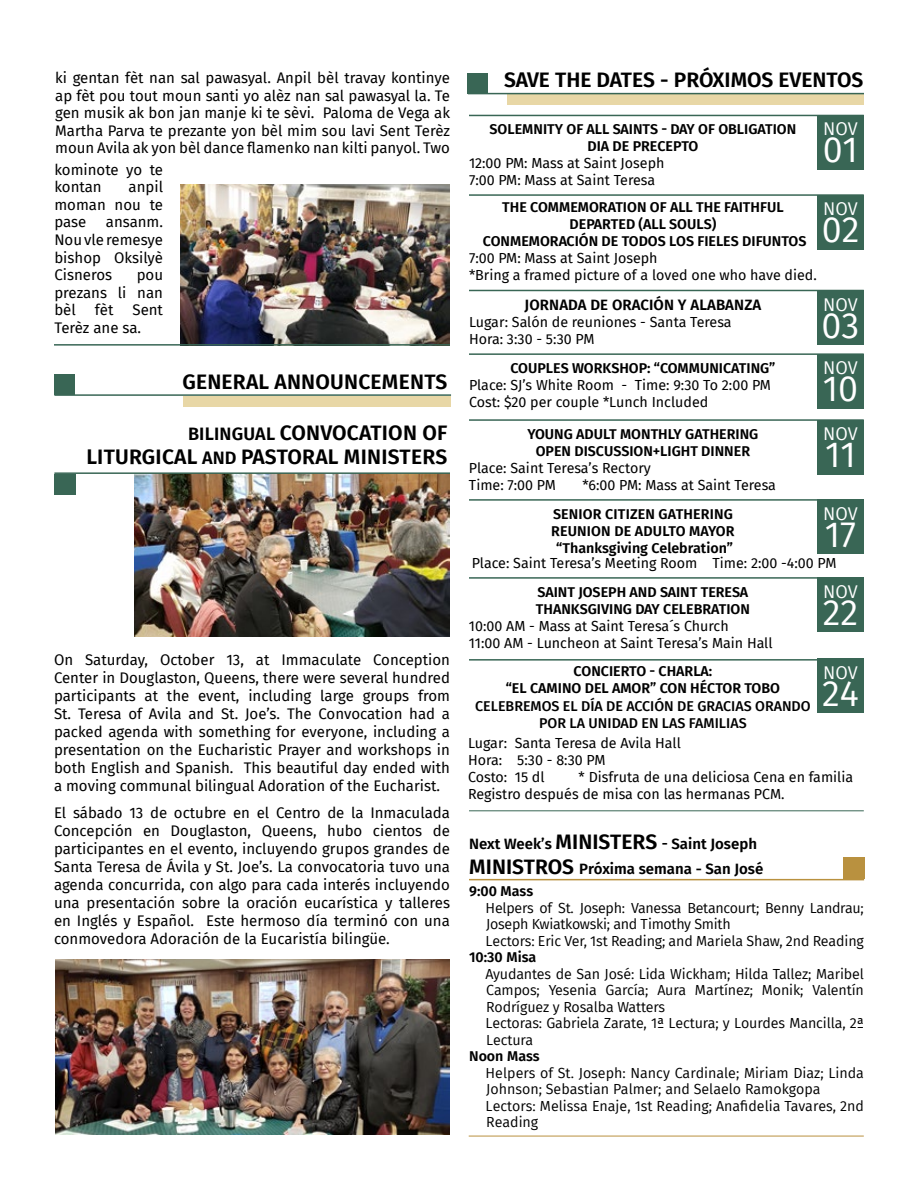
<style>
.page{position:relative;width:918px;height:1188px;background:#fff}
.page>*{position:absolute;margin:0;border:0;box-sizing:border-box;transform-origin:0 0}
.t1{font:36px "Fira Sans";color:#fff}
.t2{font:600 21px/24px "Fira Sans";letter-spacing:.01em;color:#000;text-align:right}
.t3{font:18px "Fira Sans";letter-spacing:-.005em;color:#fff}
.t4{font:15px/18px "Fira Sans";color:#000;text-align:justify}
.t5{font:600 15px/25.2px "Fira Sans";color:#000}
.t6{font:14.25px/17.1px "Fira Sans";color:#000}
.t7{font:14.25px/16.5px "Fira Sans";letter-spacing:-.01em;color:#000}
.t8{font:600 14.25px/17.1px "Fira Sans";color:#000;text-align:center}
.t9{font:500 14.25px/17.1px "Fira Sans";color:#000;text-align:center}
.s1{font-size:18px}
.s2{font-size:21px}
</style>
<div class="page">
<img style="left:134px;top:474px;width:316px;height:162px">
<hr style="left:469px;top:879px;width:395px;height:1px;background:#b9913f">
<hr style="left:469px;top:1136px;width:395px;height:1px;background:#b9913f">
<div style="left:843px;top:857px;width:21px;height:22px;background:#b9913f"></div>
<div style="left:508px;top:94px;width:356px;height:11px;background:#e8d7a6"></div>
<hr style="left:468px;top:93px;width:396px;height:1px;background:#396655">
<div style="left:468px;top:73px;width:20px;height:20px;background:#396655"></div>
<div style="left:817px;top:354px;width:47px;height:54px;background:#396655"></div>
<div style="left:817px;top:500px;width:47px;height:54px;background:#396655"></div>
<div style="left:817px;top:420px;width:47px;height:54px;background:#396655"></div>
<div style="left:817px;top:578px;width:47px;height:54px;background:#396655"></div>
<div style="left:817px;top:290px;width:47px;height:55px;background:#396655"></div>
<div style="left:817px;top:115px;width:47px;height:55px;background:#396655"></div>
<div style="left:817px;top:195px;width:47px;height:54px;background:#396655"></div>
<hr style="left:469px;top:353px;width:395px;height:2px;background:#396655">
<hr style="left:469px;top:499px;width:395px;height:2px;background:#396655">
<hr style="left:469px;top:419px;width:395px;height:2px;background:#396655">
<hr style="left:469px;top:577px;width:395px;height:2px;background:#396655">
<hr style="left:469px;top:290px;width:395px;height:1px;background:#396655">
<hr style="left:469px;top:115px;width:395px;height:1px;background:#396655">
<hr style="left:469px;top:194px;width:395px;height:2px;background:#396655">
<hr style="left:469px;top:659px;width:395px;height:2px;background:#396655">
<hr style="left:469px;top:810px;width:395px;height:1px;background:#396655">
<div style="left:817px;top:662px;width:47px;height:51px;background:#396655"></div>
<img style="left:181px;top:184px;width:269px;height:160px">
<div style="left:183px;top:396px;width:267px;height:11px;background:#e8d7a6"></div>
<hr style="left:54px;top:394px;width:397px;height:2px;background:#396655">
<div style="left:55px;top:375px;width:20px;height:20px;background:#396655"></div>
<hr style="left:54px;top:472px;width:396px;height:2px;background:#396655">
<div style="left:54px;top:474px;width:22px;height:20px;background:#396655"></div>
<img style="left:55px;top:959px;width:395px;height:175px">
<hr style="left:54px;top:344px;width:396px;height:2px;background:#396655">
<p class="t4" style="left:55px;top:69px;width:396px;line-height:17.5px">ki gentan fèt nan sal pawasyal. Anpil bèl travay kontinye ap fèt pou tout moun santi yo alèz nan sal pawasyal la. Te gen musik ak bon jan manje ki te sèvi. Paloma de Vega ak Martha Parva te prezante yon bèl mim sou lavi Sent Terèz moun Avila ak yon bèl dance flamenko nan kilti panyol. Two</p>
<p class="t4" style="left:54px;top:160px;width:110px;line-height:17.5px">kominote yo te kontan</p>
<p class="t4" style="left:54px;top:178px;width:110px;line-height:17.5px;text-indent:74px">anpil moman nou te pase</p>
<p class="t4" style="left:54px;top:213px;width:110px;line-height:17.5px;text-indent:51px">ansanm.<br>Nou vle remesye bishop Oksilyè Cisneros</p>
<p class="t4" style="left:54px;top:266px;width:110px;line-height:17.5px;text-indent:82px">pou prezans li nan bèl</p>
<p class="t4" style="left:95px;top:301px;width:20px">fèt</p>
<p class="t4" style="left:54px;top:301px;width:110px;line-height:17.5px;text-indent:78px">Sent<br>Terèz ane sa.</p>
<h2 class="t2" style="left:182px;top:368px;width:266px">GENERAL ANNOUNCEMENTS</h2>
<h2 class="t2" style="left:86px;top:420px;width:362px"><span class="s1">BILINGUAL</span> CONVOCATION OF<br>LITURGICAL <span class="s1">AND</span> PASTORAL MINISTERS</h2>
<p class="t4" style="left:54px;top:650px;width:398px">On Saturday, October 13, at Immaculate Conception Center in Douglaston, Queens, there were several hundred participants at the event, including large groups from St. Teresa of Avila and St. Joe’s. The Convocation had a packed agenda with something for everyone, including a presentation on the Eucharistic Prayer and workshops in both English and Spanish. This beautiful day ended with a moving communal bilingual Adoration of the Eucharist.</p>
<p class="t4" style="left:54px;top:803px;width:398px">El sábado 13 de octubre en el Centro de la Inmaculada Concepción en Douglaston, Queens, hubo cientos de participantes en el evento, incluyendo grupos grandes de Santa Teresa de Ávila y St. Joe’s. La convocatoria tuvo una agenda concurrida, con algo para cada interés incluyendo una presentación sobre la oración eucarística y talleres en Inglés y Español. Este hermoso día terminó con una conmovedora Adoración de la Eucaristía bilingüe.</p>
<h2 class="t2" style="left:504px;top:67px;width:361px">SAVE THE DATES - PRÓXIMOS EVENTOS</h2>
<p class="t3" style="left:823px;top:116px;width:36px">NOV</p>
<h1 class="t1" style="left:823px;top:123px;width:37px">01</h1>
<p class="t3" style="left:823px;top:195px;width:36px">NOV</p>
<h1 class="t1" style="left:822px;top:203px;width:39px">02</h1>
<p class="t8" style="left:490px;top:120px;width:308px">SOLEMNITY OF ALL SAINTS - DAY OF OBLIGATION<br>DIA DE PRECEPTO</p>
<p class="t6" style="left:469px;top:154px;width:197px">12:00 PM: Mass at Saint Joseph<br>7:00 PM: Mass at Saint Teresa</p>
<p class="t8" style="left:483px;top:197px;width:325px">THE COMMEMORATION OF ALL THE FAITHFUL<br>DEPARTED (ALL SOULS)<br>CONMEMORACIÓN DE TODOS LOS FIELES DIFUNTOS</p>
<p class="t6" style="left:469px;top:249px;width:349px">7:00 PM: Mass at Saint Joseph<br>*Bring a framed picture of a loved one who have died.</p>
<p class="t5" style="left:524px;top:291px;width:238px">JORNADA DE ORACIÓN Y ALABANZA</p>
<p class="t6" style="left:469px;top:313px;width:264px">Lugar: Salón de reuniones - Santa Teresa<br>Hora: 3:30 - 5:30 PM</p>
<p class="t8" style="left:510px;top:358px;width:267px">COUPLES WORKSHOP: “COMMUNICATING”</p>
<p class="t6" style="left:469px;top:376px;width:304px">Place: SJ’s White Room - Time: 9:30 To 2:00 PM<br>Cost: $20 per couple *Lunch Included</p>
<p class="t8" style="left:528px;top:424px;width:232px">YOUNG ADULT MONTHLY GATHERING<br>OPEN DISCUSSION+LIGHT DINNER</p>
<p class="t6" style="left:469px;top:459px;width:183px">Place: Saint Teresa’s Rectory<br>Time: 7:00 PM</p>
<p class="t6" style="left:582px;top:476px;width:195px">*6:00 PM: Mass at Saint Teresa</p>
<p class="t3" style="left:823px;top:291px;width:36px">NOV</p>
<h1 class="t1" style="left:822px;top:298px;width:39px">03</h1>
<p class="t3" style="left:823px;top:355px;width:36px">NOV</p>
<h1 class="t1" style="left:823px;top:362px;width:37px">10</h1>
<p class="t3" style="left:823px;top:420px;width:36px">NOV</p>
<h1 class="t1" style="left:825px;top:428px;width:32px">11</h1>
<p class="t3" style="left:823px;top:500px;width:36px">NOV</p>
<h1 class="t1" style="left:825px;top:508px;width:33px">17</h1>
<p class="t8" style="left:551px;top:504px;width:185px">SENIOR CITIZEN GATHERING<br>REUNION DE ADULTO MAYOR “Thanksgiving Celebration”</p>
<p class="t6" style="left:472px;top:554px;width:366px">Place: Saint Teresa’s Meeting Room Time: 2:00 -4:00 PM</p>
<p class="t8" style="left:536px;top:582px;width:216px;text-align:left">SAINT JOSEPH AND SAINT TERESA<br>THANKSGIVING DAY CELEBRATION</p>
<p class="t6" style="left:469px;top:617px;width:305px">10:00 AM - Mass at Saint Teresa´s Church<br>11:00 AM - Luncheon at Saint Teresa’s Main Hall</p>
<p class="t8" style="left:506px;top:662px;width:276px">CONCIERTO - CHARLA:<br>“EL CAMINO DEL AMOR” CON HÉCTOR TOBO</p>
<p class="t9" style="left:475px;top:696px;width:337px">CELEBREMOS EL DÍA DE ACCIÓN DE GRACIAS ORANDO<br>POR LA UNIDAD EN LAS FAMILIAS</p>
<p class="t3" style="left:823px;top:578px;width:36px">NOV</p>
<h1 class="t1" style="left:823px;top:586px;width:37px">22</h1>
<p class="t3" style="left:823px;top:659px;width:36px">NOV</p>
<h1 class="t1" style="left:822px;top:666px;width:38px">24</h1>
<p class="t6" style="left:468px;top:734px;width:214px">Lugar: Santa Teresa de Avila Hall<br>Hora: 5:30 - 8:30 PM<br>Costo: 15 dl</p>
<p class="t6" style="left:468px;top:768px;width:387px;text-indent:111px">* Disfruta de una deliciosa Cena en familia<br>Registro después de misa con las hermanas PCM.</p>
<p class="t5" style="left:469px;top:830px;width:296px">Next Week’s <span class="s2">MINISTERS</span> - Saint Joseph<br><span class="s2">MINISTROS</span> Próxima semana - San José</p>
<p class="t8" style="left:469px;top:882px;width:66px">9:00 Mass</p>
<p class="t7" style="left:486px;top:899px;width:380px">Helpers of St. Joseph: Vanessa Betancourt; Benny Landrau;<br>Joseph Kwiatkowski; and Timothy Smith<br>Lectors: Eric Ver, 1st Reading; and Mariela Shaw, 2nd Reading</p>
<p class="t8" style="left:469px;top:948px;width:69px">10:30 Misa</p>
<p class="t7" style="left:486px;top:965px;width:380px">Ayudantes de San José: Lida Wickham; Hilda Tallez; Maribel Campos; Yesenia García; Aura Martínez; Monik; Valentín Rodríguez y Rosalba Watters<br>Lectoras: Gabriela Zarate, 1ª Lectura; y Lourdes Mancilla, 2ª Lectura</p>
<p class="t8" style="left:469px;top:1047px;width:72px">Noon Mass</p>
<p class="t7" style="left:486px;top:1064px;width:380px">Helpers of St. Joseph: Nancy Cardinale; Miriam Diaz; Linda Johnson; Sebastian Palmer; and Selaelo Ramokgopa Lectors: Melissa Enaje, 1st Reading; Anafidelia Tavares, 2nd Reading</p>
</div>
